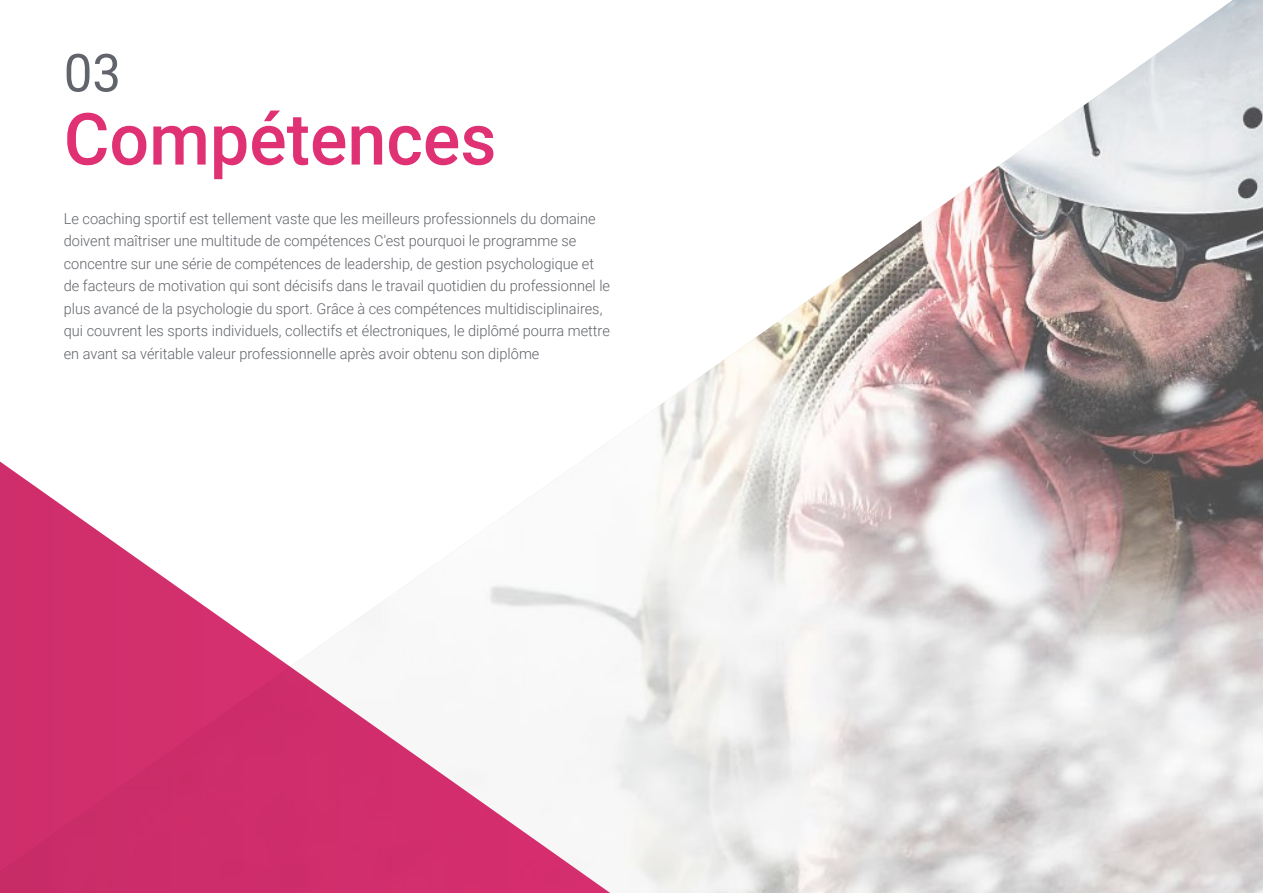
<style>
.page{position:relative;width:1263px;height:893px;background:#fff}
.page>*{position:absolute;margin:0;border:0;box-sizing:border-box;transform-origin:0 0}
.t1{font:500 72px "Roboto";color:#df3174}
.t2{font:52.5px "Roboto";color:#61646a}
.t3{font:300 15px/22.5px "Roboto";color:#61646a}
</style>
<div class="page">
<img style="left:604px;top:0;width:659px;height:893px">
<svg style="left:0;top:446px;width:640px;height:447px"></svg>
<h2 class="t2" style="left:64px;top:36px;width:59px">03</h2>
<h1 class="t1" style="left:64px;top:89px;width:434px">Compétences</h1>
<p class="t3" style="left:64px;top:207px;width:548px">Le coaching sportif est tellement vaste que les meilleurs professionnels du domaine doivent maîtriser une multitude de compétences C'est pourquoi le programme se concentre sur une série de compétences de leadership, de gestion psychologique et de facteurs de motivation qui sont décisifs dans le travail quotidien du professionnel le plus avancé de la psychologie du sport. Grâce à ces compétences multidisciplinaires, qui couvrent les sports individuels, collectifs et électroniques, le diplômé pourra mettre en avant sa véritable valeur professionnelle après avoir obtenu son diplôme</p>
</div>
